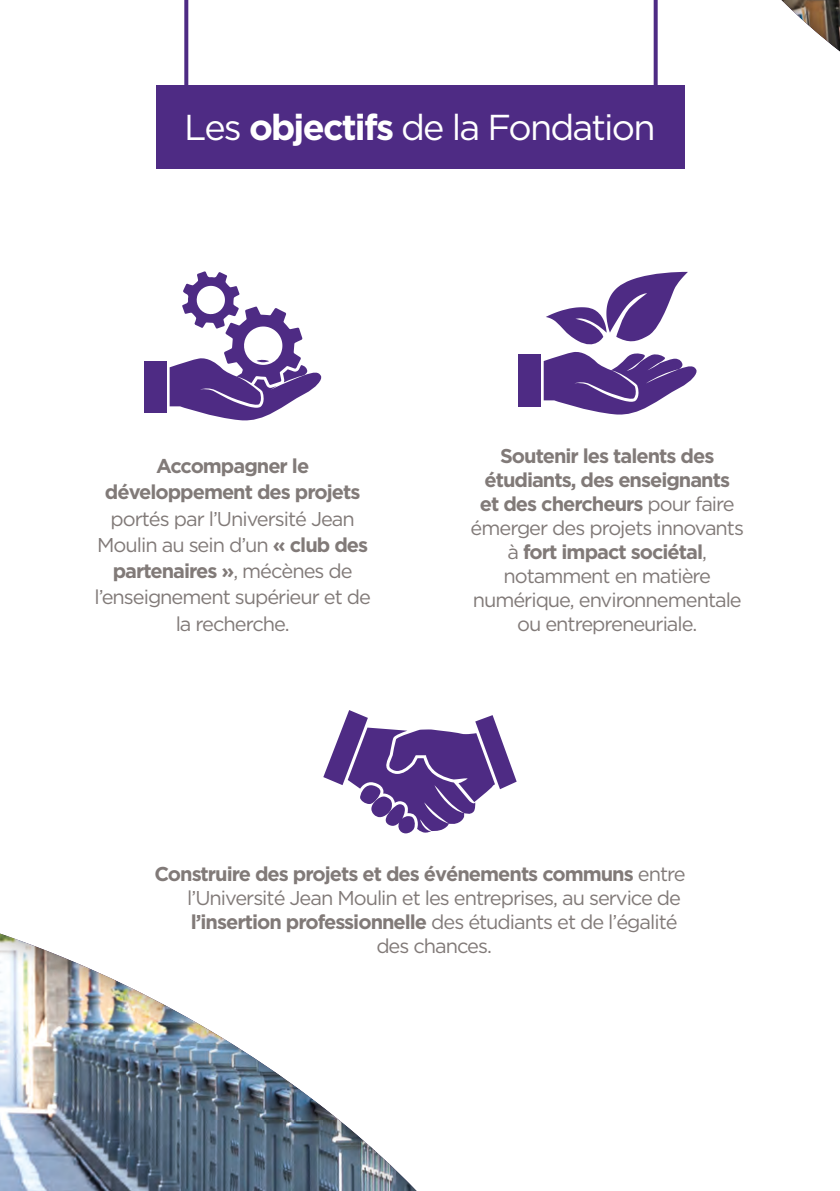
<style>
.page{position:relative;width:840px;height:1191px;background:#fff}
.page>*{position:absolute;margin:0;border:0;box-sizing:border-box;transform-origin:0 0}
.t1{font:36px "Gotham";letter-spacing:-.05em;color:#fff}
.Texte{font:20px/24px "Gotham";letter-spacing:-.05em;color:#817a78;text-align:center}
.Liste{font:700 20px "Gotham";letter-spacing:-.05em;color:#817a78}
.Liste-2{font:20px "Gotham";letter-spacing:-.05em;color:#817a78}
.s1{font-weight:700}
.s2{font-weight:400}
</style>
<div class="page">
<svg style="left:184px;top:0;width:4px;height:85px"></svg>
<svg style="left:653px;top:0;width:4px;height:85px"></svg>
<div style="left:0;top:872px;width:445px;height:319px;background:#1d1d1b;opacity:.5"></div>
<div style="left:751px;top:0;width:88px;height:221px;background:#1d1d1b;opacity:.5"></div>
<div style="left:156px;top:85px;width:527px;height:83px;background:#4e2b84"></div>
<div style="left:144px;top:361px;width:22px;height:52px;background:#4e2b84"></div>
<svg style="left:169px;top:271px;width:153px;height:150px"></svg>
<svg style="left:543px;top:272px;width:154px;height:143px"></svg>
<div style="left:517px;top:355px;width:23px;height:52px;background:#4e2b84"></div>
<svg style="left:323px;top:710px;width:193px;height:124px"></svg>
<p class="t1" style="left:184px;top:107px;width:472px">Les <span class="s1">objectifs</span> de la Fondation</p>
<p class="Texte" style="left:94px;top:452px;width:278px;line-height:26.2px"><span class="s1">Accompagner le développement des projets </span>portés par l’Université Jean<br>Moulin au sein d’un <span class="s1">« club des partenaires »</span>, mécènes de l’enseignement supérieur et de la recherche.</p>
<p class="Texte" style="left:470px;top:443px;width:275px"><span class="s1">Soutenir les talents des étudiants, des enseignants<br>et des chercheurs</span> pour faire émerger des projets innovants à <span class="s1">fort impact sociétal</span>, notamment en matière numérique, environnementale ou entrepreneuriale.</p>
<p class="Liste" style="left:154px;top:862px;width:532px">Construire des projets et des événements communs <span class="s2">entre</span></p>
<p class="Liste-2" style="left:187px;top:887px;width:495px">l’Université Jean Moulin et les entreprises, au service de</p>
<p class="Liste" style="left:191px;top:910px;width:488px">l’insertion professionnelle <span class="s2">des étudiants et de l’égalité</span></p>
<p class="Liste-2" style="left:376px;top:935px;width:117px">des chances.</p>
</div>
